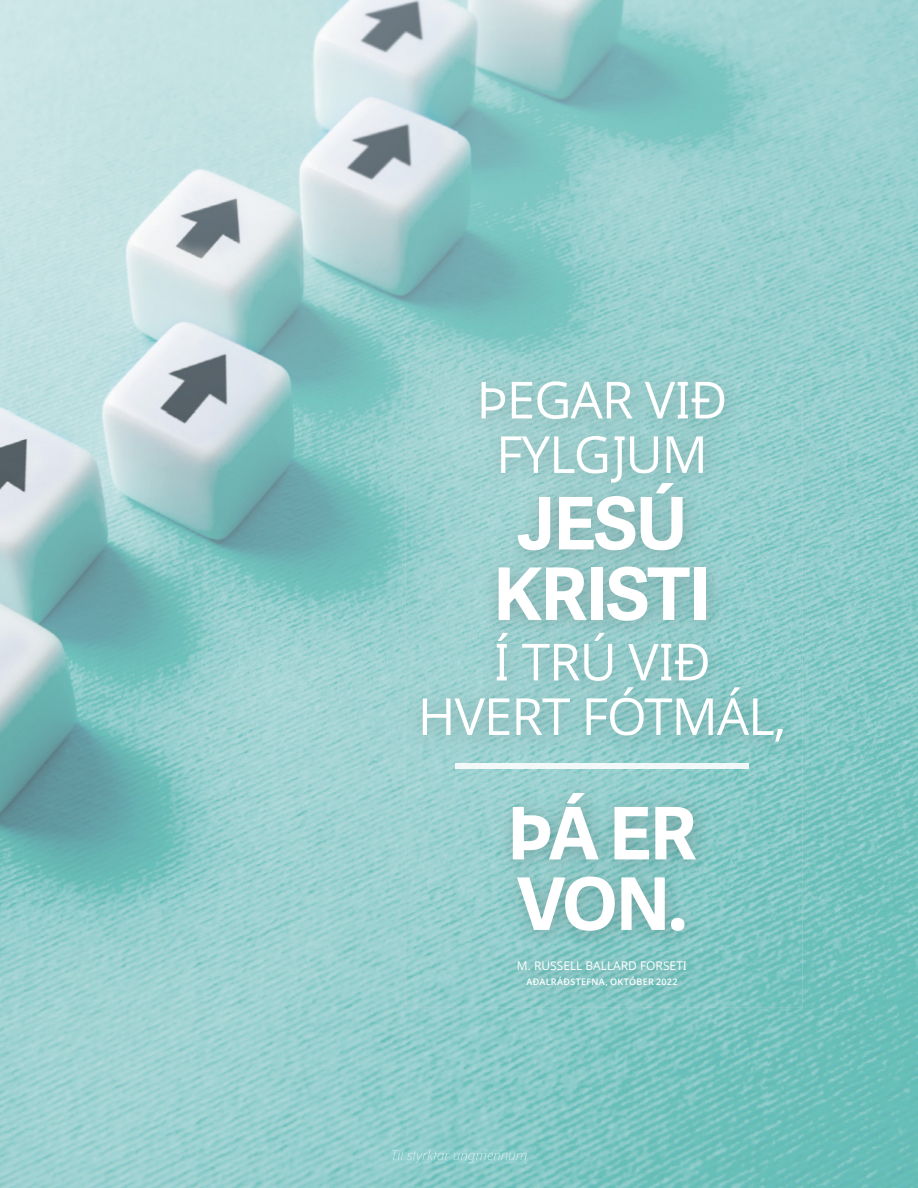
<style>
.page{position:relative;width:918px;height:1188px;background:#fff}
.page>*{position:absolute;margin:0;border:0;box-sizing:border-box;transform-origin:0 0}
.t1{font:700 72.6px/70.5px "Helamlds Lat";letter-spacing:-.02em;color:#fff;text-align:center}
.t2{font:51.15px/54.4px "Dots Solidlds Lat";letter-spacing:-.02em;color:#fff;text-align:center}
.t3{font:12px "Dots Solidlds Lat";color:#fff}
.t4{font:600 9px "Dots Solidlds Lat";letter-spacing:.03em;color:#fff}
</style>
<div class="page">
<img style="left:0;top:0;width:918px;height:413px">
<img style="left:0;top:413px;width:406px;height:465px">
<img style="left:768px;top:412px;width:150px;height:776px">
<img style="left:0;top:878px;width:408px;height:310px">
<img style="left:408px;top:1008px;width:360px;height:180px">
<img style="left:392px;top:1150px;width:134px;height:13px">
<img style="left:406px;top:367px;width:396px;height:480px">
<img style="left:406px;top:847px;width:396px;height:161px">
<img style="left:456px;top:764px;width:292px;height:4px">
<p class="t2" style="left:477px;top:373px;width:252px">ÞEGAR VIÐ<br>FYLGJUM</p>
<h1 class="t1" style="left:493px;top:488px;width:219px">JESÚ<br>KRISTI</h1>
<p class="t2" style="left:418px;top:635px;width:370px">Í TRÚ VIÐ<br>HVERT FÓTMÁL,</p>
<h1 class="t1" style="left:507px;top:798px;width:191px;text-align:left">ÞÁ ER<br>VON.</h1>
<p class="t3" style="left:517px;top:957px;width:172px">M. RUSSELL BALLARD FORSETI</p>
<p class="t4" style="left:526px;top:975px;width:153px">AÐALRÁÐSTEFNA, OKTÓBER 2022</p>
</div>
